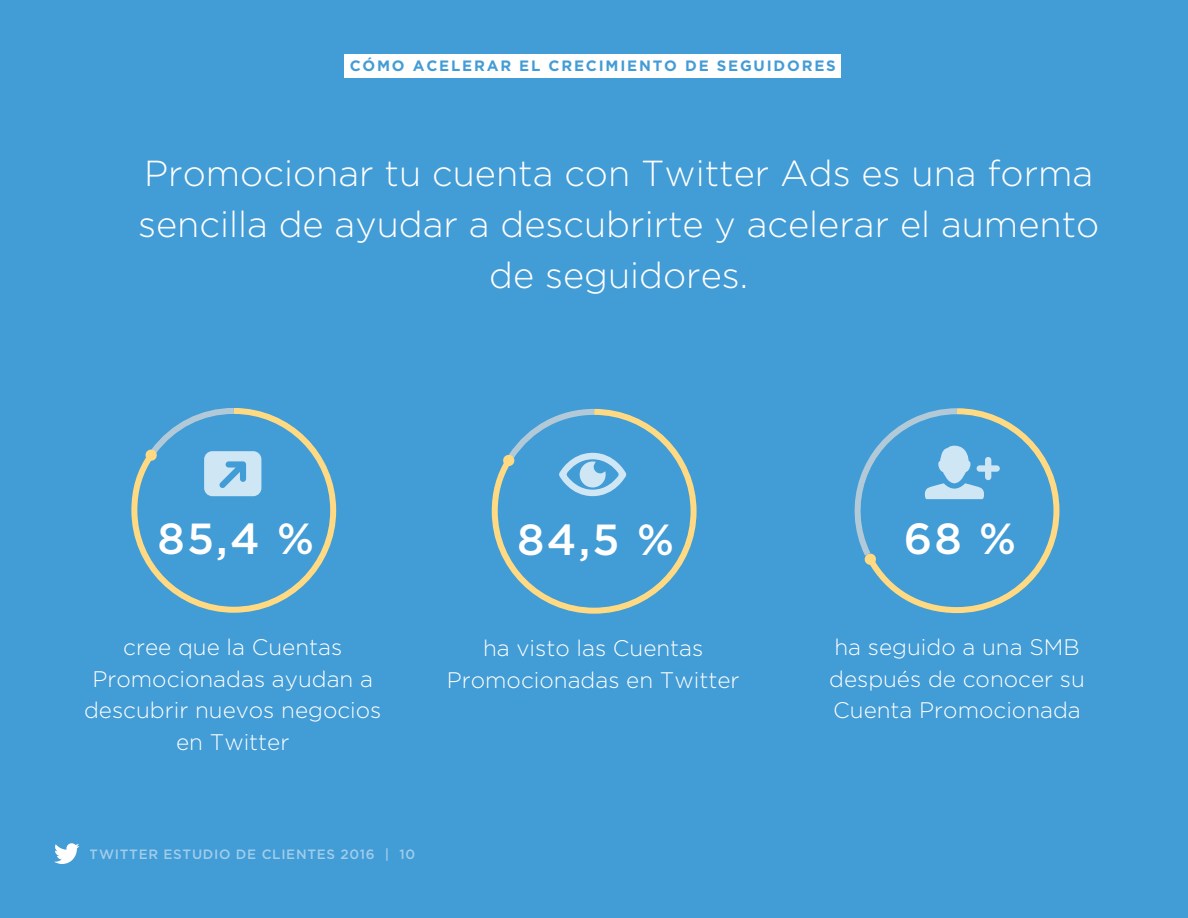
<style>
.page{position:relative;width:1188px;height:918px;background:#429cd6}
.page>*{position:absolute;margin:0;border:0;box-sizing:border-box;transform-origin:0 0}
.t1{font:500 43.5px "Gotham";color:#fff}
.t2{font:300 36.15px/50.7px "Gotham";color:#fff;text-align:center}
.t3{font:300 22.5px/31.5px "Gotham";color:#fff;text-align:center}
.t4{font:700 15px "Gotham";letter-spacing:.12em;color:#439cd6}
.t5{font:500 13.5px "Gotham";letter-spacing:.05em;color:#fff}
</style>
<div class="page">
<svg style="left:54px;top:843px;width:25px;height:21px"></svg>
<svg style="left:491px;top:408px;width:206px;height:206px"></svg>
<svg style="left:502px;top:409px;width:124px;height:87px"></svg>
<svg style="left:131px;top:411px;width:206px;height:202px"></svg>
<div style="left:344px;top:54px;width:496px;height:24px;background:#fff"></div>
<svg style="left:855px;top:408px;width:205px;height:206px"></svg>
<svg style="left:145px;top:408px;width:116px;height:88px"></svg>
<p class="t4" style="left:350px;top:55px;width:488px">CÓMO ACELERAR EL CRECIMIENTO DE SEGUIDORES</p>
<h2 class="t2" style="left:138px;top:147px;width:963px">Promocionar tu cuenta con Twitter Ads es una forma sencilla de ayudar a descubrirte y acelerar el aumento de seguidores.</h2>
<h1 class="t1" style="left:157px;top:510px;width:158px">85,4 %</h1>
<p class="t3" style="left:84px;top:631px;width:299px">cree que la Cuentas<br>Promocionadas ayudan a descubrir nuevos negocios en Twitter</p>
<h1 class="t1" style="left:517px;top:511px;width:158px">84,5 %</h1>
<p class="t3" style="left:447px;top:632px;width:294px">ha visto las Cuentas<br>Promocionadas en Twitter</p>
<p class="t5" style="left:90px;top:845px;width:327px">TWITTER ESTUDIO DE CLIENTES 2016 | 10</p>
<h1 class="t1" style="left:904px;top:510px;width:114px">68 %</h1>
<p class="t3" style="left:829px;top:631px;width:257px;text-align:left">ha seguido a una SMB después de conocer su<br>Cuenta Promocionada</p>
</div>
